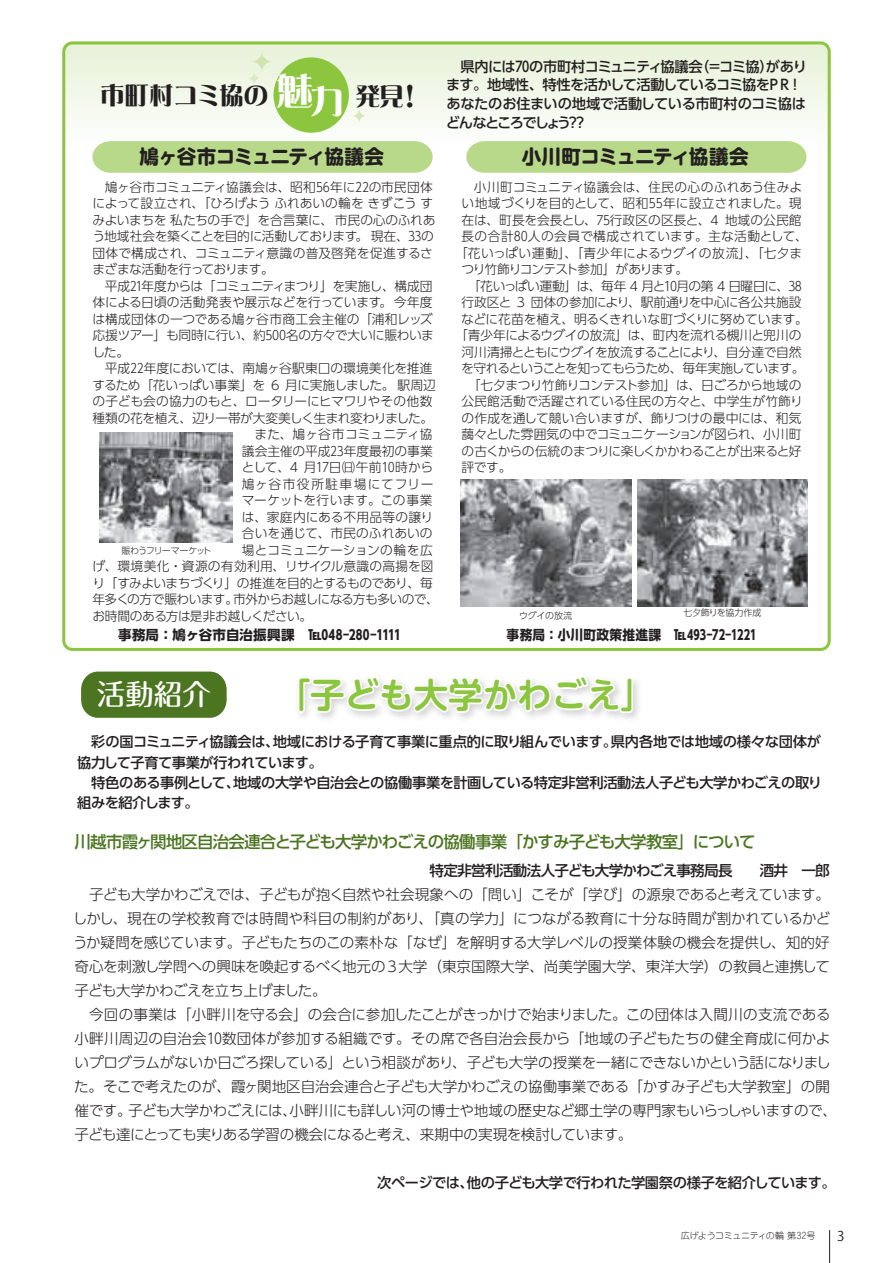
<style>
.page{position:relative;width:893px;height:1263px;background:#fff}
.page>*{position:absolute;margin:0;border:0;box-sizing:border-box;transform-origin:0 0}
.t1{font:36.9px "DF Lei Ga So Std W9";color:#fff}
.t2{font:700 34.5px "UD Shin M Go Pro De";color:#8bc63e}
.t3{font:900 28.8px "Ryumin Pro";color:#231f20}
.t4{font:500 28.5px "Maru Fo Pro";color:#fff}
.t5{font:24.3px "DF Lei Ga So Std W9";letter-spacing:-.01em;color:#231f20}
.t6{font:700 19.5px "UD Shin M Go Pro";letter-spacing:-.045em;color:#231f20}
.t7{font:500 16.5px "UD Shin Go Pro";letter-spacing:-.055em;color:#4b7520}
.t8{font:300 14.55px "UD Shin Go Pro";letter-spacing:-.01em;color:#231f20}
.t9{font:300 14.55px "UD Shin Go Pro";letter-spacing:-.03em;color:#231f20}
.t10{font:300 14.55px "UD Shin Go Pro";letter-spacing:.01em;color:#231f20}
.t11{font:300 14.55px "UD Shin Go Pro";letter-spacing:.015em;color:#231f20}
.t12{font:300 14.55px/24px "UD Shin Go Pro";letter-spacing:-.035em;color:#231f20}
.t13{font:500 14.55px "UD Shin Go Pro";letter-spacing:-.045em;color:#231f20}
.t14{font:300 14.55px "UD Shin Go Pro";letter-spacing:-.045em;color:#231f20}
.t15{font:500 14.25px/20.2px "UD Shin Go Pro";letter-spacing:-.035em;color:#231f20}
.t16{font:500 14.25px "UD Shin Go Pro";letter-spacing:-.015em;color:#231f20}
.t17{font:500 14.25px "UD Shin Go Pro";letter-spacing:-.125em;color:#231f20}
.t18{font:700 13.5px "UD Shin Go Pro";letter-spacing:.02em;color:#231f20}
.t19{font:700 13.5px "UD Shin Go Pro";letter-spacing:.02em;color:#231f20;scale:.94 1}
.t20{font:13.5px "Koz Go Pro";color:#231f20}
.t21{font:300 12.75px/16.5px "UD Shin Go Pro";letter-spacing:-.02em;color:#231f20;text-align:right}
.t22{font:300 12.75px/16.5px "UD Shin Go Pro";letter-spacing:.005em;color:#231f20;text-align:right}
.t23{font:300 12.75px "UD Shin Go Pro";letter-spacing:.02em;color:#231f20}
.t24{font:300 12.75px "UD Shin Go Pro";letter-spacing:-.05em;color:#231f20}
.t25{font:300 12.75px "UD Shin Go Pro";letter-spacing:-.055em;color:#231f20}
.t26{font:300 12.75px/16.5px "UD Shin Go Pro";letter-spacing:-.045em;color:#231f20}
.t27{font:300 12.75px "UD Shin Go Pro";letter-spacing:-.08em;color:#231f20}
.t28{font:300 12.75px "UD Shin Go Pro";color:#231f20}
.t29{font:300 12.75px "UD Shin Go Pro";letter-spacing:.01em;color:#231f20}
.t30{font:300 12.75px "UD Shin Go Pro";letter-spacing:-.065em;color:#231f20}
.t31{font:300 12.75px "UD Shin Go Pro";letter-spacing:-.04em;color:#231f20}
.t32{font:300 12.75px "UD Shin Go Pro";letter-spacing:-.06em;color:#231f20}
.t33{font:300 12.75px "UD Shin Go Pro";letter-spacing:.09em;color:#231f20}
.t34{font:300 9px "Jun 101 Pro";letter-spacing:-.035em;color:#231f20}
.t35{font:300 9px "UD Shin Go Pro";letter-spacing:-.03em;color:#231f20}
.t36{font:300 9px "UD Shin Go Pro";letter-spacing:-.105em;color:#231f20}
</style>
<div class="page">
<div style="left:81px;top:672px;width:146px;height:46px;background:#4b7520;border-radius:17px"></div>
<svg style="left:66px;top:45px;width:761px;height:88px"></svg>
<div style="left:62px;top:41px;width:769px;height:610px;border:3px solid #8bc63e;border-radius:9px"></div>
<div style="left:274px;top:57px;width:75px;height:76px;background:#8bc63e;border-radius:50%"></div>
<svg style="left:252px;top:51px;width:20px;height:21px"></svg>
<svg style="left:352px;top:109px;width:14px;height:14px"></svg>
<svg style="left:248px;top:72px;width:13px;height:13px"></svg>
<svg style="left:92px;top:141px;width:341px;height:32px;background:#bada8d"></svg>
<svg style="left:466px;top:141px;width:340px;height:32px;background:#bada8c"></svg>
<img style="left:461px;top:479px;width:170px;height:127px">
<img style="left:637px;top:479px;width:170px;height:128px">
<img style="left:99px;top:433px;width:134px;height:109px">
<svg style="left:297px;top:676px;width:337px;height:39px"></svg>
<hr style="left:829px;top:1230px;width:1px;height:33px;background:#231f20">
<h3 class="t5" style="left:100px;top:82px;width:169px">市町村コミ協の</h3>
<h1 class="t1" style="left:276px;top:71px;width:68px">魅<sub>力</sub></h1>
<h3 class="t3" style="left:396px;top:73px;width:30px">!</h3>
<h3 class="t5" style="left:356px;top:83px;width:50px">発見</h3>
<h3 class="t6" style="left:140px;top:141px;width:246px">鳩ヶ谷市コミュニティ協議会</h3>
<p class="t21" style="left:92px;top:178px;width:345px">　鳩ヶ谷市コミュニティ協議会は、昭和56年に22の市民団体によって設立され、「ひろげようふれあいの輪をきずこうすみよいまちを私たちの手で」を合言葉に、市民の心のふれあ。現在、33の</p>
<p class="t24" style="left:92px;top:226px;width:266px">う地域社会を築くことを目的に活動しております</p>
<p class="t28" style="left:92px;top:243px;width:342px">団体で構成され、コミュニティ意識の普及啓発を促進するさ</p>
<p class="t24" style="left:92px;top:259px;width:183px">まざまな活動を行っております。</p>
<p class="t30" style="left:92px;top:276px;width:342px">　平成21年度からは「コミュニティまつり」を実施し、構成団</p>
<p class="t21" style="left:380px;top:294px;width:55px">。今年度</p>
<p class="t21" style="left:92px;top:294px;width:291px">体による日頃の活動発表や展示などを行っています</p>
<p class="t22" style="left:92px;top:310px;width:342px">は構成団体の一つである鳩ヶ谷市商工会主催の「浦和レッズ</p>
<p class="t21" style="left:92px;top:327px;width:343px">応援ツアー」も同時に行い、約500名の方々で大いに賑わいま</p>
<p class="t21" style="left:92px;top:343px;width:38px">した。</p>
<p class="t21" style="left:92px;top:360px;width:342px">　平成22年度においては、南鳩ヶ谷駅東口の環境美化を推進</p>
<p class="t25" style="left:271px;top:375px;width:166px">6 月に実施しました。駅周辺</p>
<p class="t32" style="left:92px;top:375px;width:174px">するため「花いっぱい事業」を</p>
<p class="t21" style="left:92px;top:393px;width:342px">の子ども会の協力のもと、ロータリーにヒマワリやその他数</p>
<p class="t26" style="left:92px;top:409px;width:342px">種類の花を植え、辺り一帯が大変美しく生まれ変わりました。</p>
<p class="t22" style="left:242px;top:426px;width:192px">　また、鳩ヶ谷市コミュニティ協</p>
<p class="t21" style="left:242px;top:442px;width:193px">議会主催の平成23年度最初の事業</p>
<p class="t21" style="left:242px;top:459px;width:193px">として、4 月17日㈰午前10時から</p>
<p class="t33" style="left:242px;top:474px;width:193px">鳩ヶ谷市役所駐車場にてフリー</p>
<p class="t29" style="left:242px;top:490px;width:192px">マーケットを行います。この事業</p>
<p class="t22" style="left:242px;top:508px;width:193px">は、家庭内にある不用品等の譲り</p>
<p class="t22" style="left:242px;top:525px;width:192px">合いを通じて、市民のふれあいの</p>
<p class="t28" style="left:242px;top:540px;width:192px">場とコミュニケーションの輪を広</p>
<p class="t23" style="left:92px;top:556px;width:342px">げ、環境美化・資源の有効利用、リサイクル意識の高揚を図</p>
<p class="t25" style="left:92px;top:573px;width:342px">り「すみよいまちづくり」の推進を目的とするものであり、毎</p>
<p class="t25" style="left:233px;top:589px;width:207px">市外からお越しになる方も多いので、</p>
<p class="t36" style="left:121px;top:544px;width:92px">賑わうフリーマーケット</p>
<p class="t26" style="left:92px;top:591px;width:221px">年多くの方で賑わいます。<br>お時間のある方は是非お越しください。</p>
<p class="t18" style="left:118px;top:624px;width:284px">事務局：鳩ヶ谷市自治振興課　℡048-280-1111</p>
<p class="t15" style="left:719px;top:56px;width:89px">コミ協があり</p>
<p class="t15" style="left:446px;top:56px;width:258px">　県内には70の市町村コミュニティ協議会</p>
<p class="t15" style="left:446px;top:74px;width:354px">ます。地域性、特性を活かして活動しているコミ協をＰＲ!</p>
<p class="t15" style="left:446px;top:93px;width:361px">あなたのお住まいの地域で活動している市町村のコミ協は</p>
<p class="t15" style="left:566px;top:112px;width:23px">??</p>
<p class="t15" style="left:695px;top:56px;width:28px">（＝</p>
<p class="t15" style="left:759px;top:56px;width:16px">）</p>
<p class="t17" style="left:446px;top:111px;width:127px">どんなところでしょう</p>
<h3 class="t6" style="left:522px;top:141px;width:228px">小川町コミュニティ協議会</h3>
<p class="t22" style="left:461px;top:178px;width:342px">小川町コミュニティ協議会は、住民の心のふれあう住みよい地域づくりを目的として、昭和55年に設立されました。現<br>４地域の公民館</p>
<p class="t22" style="left:461px;top:211px;width:251px">在は、町長を会長とし、75行政区の区長と、</p>
<p class="t23" style="left:461px;top:226px;width:348px">長の合計80人の会員で構成されています。主な活動として、</p>
<p class="t23" style="left:455px;top:243px;width:348px">「花いっぱい運動」、「青少年によるウグイの放流」、「七夕ま</p>
<p class="t27" style="left:461px;top:259px;width:228px">つり竹飾りコンテスト参加」があります。</p>
<p class="t21" style="left:468px;top:277px;width:335px">「花いっぱい運動」は、毎年４月と10月の第４日曜日に、38</p>
<p class="t21" style="left:461px;top:294px;width:342px">行政区と３団体の参加により、駅前通りを中心に各公共施設</p>
<p class="t21" style="left:461px;top:310px;width:348px">などに花苗を植え、明るくきれいな町づくりに努めています。</p>
<p class="t21" style="left:455px;top:327px;width:348px">「青少年によるウグイの放流」は、町内を流れる槻川と兜川の</p>
<p class="t24" style="left:461px;top:342px;width:342px">河川清掃とともにウグイを放流することにより、自分達で自然</p>
<p class="t27" style="left:461px;top:358px;width:345px">を守れるということを知ってもらうため、毎年実施しています。</p>
<p class="t21" style="left:461px;top:376px;width:342px">　「七夕まつり竹飾りコンテスト参加」は、日ごろから地域の</p>
<p class="t29" style="left:461px;top:391px;width:343px">公民館活動で活躍されている住民の方々と、中学生が竹飾り</p>
<p class="t21" style="left:461px;top:409px;width:342px">の作成を通して競い合いますが、飾りつけの最中には、和気</p>
<p class="t21" style="left:461px;top:426px;width:342px">藹々とした雰囲気の中でコミュニケーションが図られ、小川町</p>
<p class="t31" style="left:461px;top:441px;width:342px">の古くからの伝統のまつりに楽しくかかわることが出来ると好</p>
<p class="t21" style="left:461px;top:459px;width:52px">評です。</p>
<p class="t35" style="left:519px;top:608px;width:54px">ウグイの放流</p>
<p class="t19" style="left:507px;top:624px;width:166px">事務局：小川町政策推進課</p>
<p class="t35" style="left:683px;top:605px;width:80px">七夕飾りを協力作成</p>
<p class="t19" style="left:674px;top:624px;width:89px">TEL493-72-1221</p>
<h3 class="t4" style="left:97px;top:671px;width:115px">活動紹介</h3>
<h2 class="t2" style="left:276px;top:667px;width:381px">「子ども大学かわごえ「</h2>
<p class="t16" style="left:611px;top:730px;width:212px">県内各地では地域の様々な団体が</p>
<p class="t15" style="left:77px;top:731px;width:204px">　彩の国コミュニティ協議会は、</p>
<p class="t15" style="left:77px;top:752px;width:247px">協力して子育て事業が行われています。</p>
<p class="t15" style="left:233px;top:772px;width:590px">地域の大学や自治会との協働事業を計画している特定非営利活動法人子ども大学かわごえの取り</p>
<p class="t15" style="left:273px;top:731px;width:346px">地域における子育て事業に重点的に取り組んでいます。</p>
<p class="t15" style="left:77px;top:772px;width:164px">　特色のある事例として、組みを紹介します。</p>
<p class="t7" style="left:75px;top:828px;width:683px">川越市霞ヶ関地区自治会連合と子ども大学かわごえの協働事業「かすみ子ども大学教室」について</p>
<p class="t13" style="left:430px;top:859px;width:402px">特定非営利活動法人子ども大学かわごえ事務局長　　酒井　一郎</p>
<p class="t8" style="left:75px;top:883px;width:757px">　子ども大学かわごえでは、子どもが抱く自然や社会現象への「問い」こそが「学び」の源泉であると考えています。</p>
<p class="t10" style="left:73px;top:907px;width:759px">しかし、現在の学校教育では時間や科目の制約があり、「真の学力」につながる教育に十分な時間が割かれているかど</p>
<p class="t8" style="left:73px;top:931px;width:758px">うか疑問を感じています。子どもたちのこの素朴な「なぜ」を解明する大学レベルの授業体験の機会を提供し、知的好</p>
<p class="t8" style="left:75px;top:955px;width:757px">奇心を刺激し学問への興味を喚起するべく地元の３大学（東京国際大学、尚美学園大学、東洋大学）の教員と連携して</p>
<p class="t9" style="left:75px;top:979px;width:254px">子ども大学かわごえを立ち上げました。</p>
<p class="t8" style="left:75px;top:1003px;width:758px">　今回の事業は「小畔川を守る会」の会合に参加したことがきっかけで始まりました。この団体は入間川の支流である</p>
<p class="t11" style="left:75px;top:1027px;width:757px">小畔川周辺の自治会10数団体が参加する組織です。その席で各自治会長から「地域の子どもたちの健全育成に何かよ</p>
<p class="t9" style="left:75px;top:1051px;width:758px">いプログラムがないか日ごろ探している」という相談があり、子ども大学の授業を一緒にできないかという話になりまし</p>
<p class="t8" style="left:74px;top:1075px;width:757px">た。そこで考えたのが、霞ヶ関地区自治会連合と子ども大学かわごえの協働事業である「かすみ子ども大学教室」の開</p>
<p class="t8" style="left:290px;top:1099px;width:549px">小畔川にも詳しい河の博士や地域の歴史など郷土学の専門家もいらっしゃいますので、</p>
<p class="t14" style="left:128px;top:1099px;width:170px">子ども大学かわごえには、</p>
<p class="t12" style="left:75px;top:1098px;width:559px">催です。<br>子ども達にとっても実りある学習の機会になると考え、来期中の実現を検討しています。</p>
<p class="t15" style="left:467px;top:1172px;width:370px">他の子ども大学で行われた学園祭の様子を紹介しています。</p>
<p class="t15" style="left:377px;top:1172px;width:98px">次ページでは、</p>
<p class="t34" style="left:681px;top:1228px;width:136px">広げようコミュニティの輪第32号</p>
<p class="t20" style="left:837px;top:1227px;width:9px">3</p>
</div>
